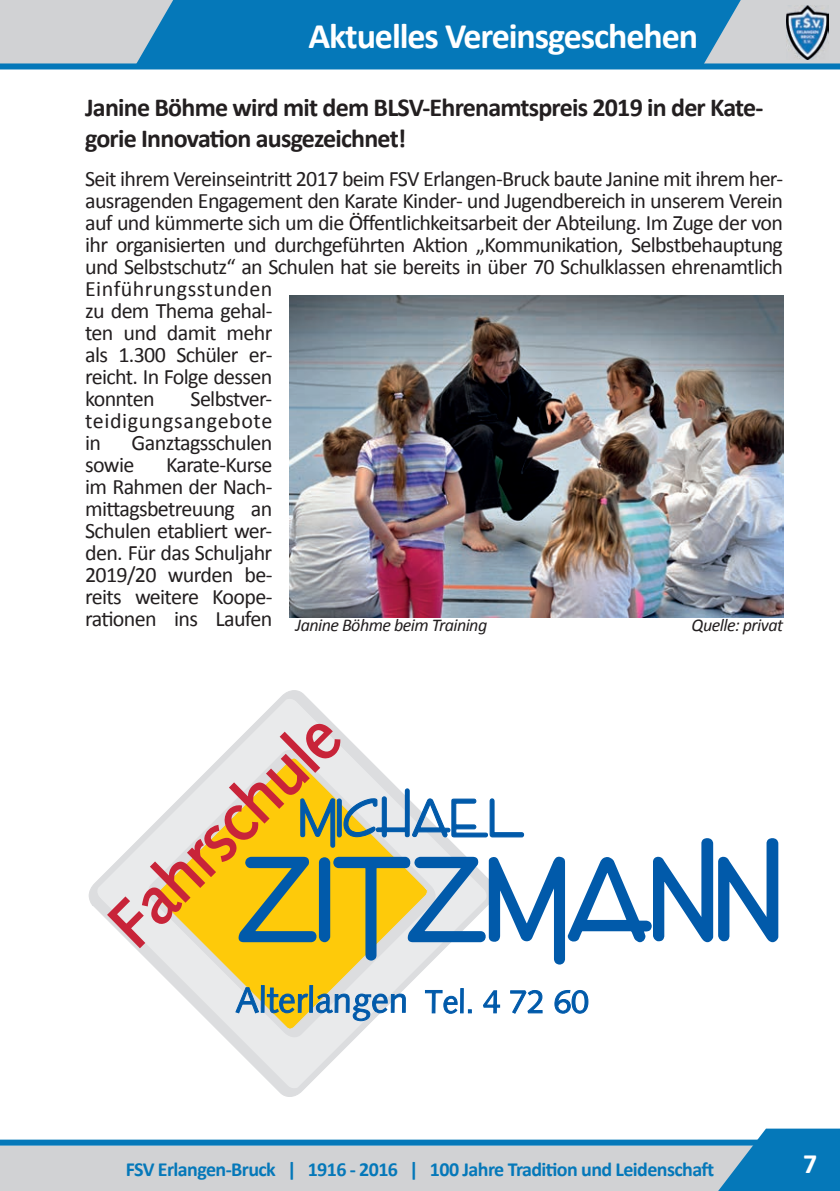
<style>
.page{position:relative;width:840px;height:1191px;background:#fff}
.page>*{position:absolute;margin:0;border:0;box-sizing:border-box;transform-origin:0 0}
.t1{font:700 36px "Calibri";letter-spacing:-.03em;color:#fff}
.t2{font:700 28px "Calibri";color:#fff}
.t3{font:700 26px/31.2px "Calibri";letter-spacing:-.03em;color:#231f20}
.t4{font:22px/22px "Calibri";letter-spacing:-.03em;color:#231f20}
.t5{font:700 20px "Calibri";letter-spacing:-.03em;color:#0578b9}
.t6{font:italic 18px "Calibri";letter-spacing:-.03em;color:#231f20}
</style>
<div class="page">
<div style="left:0;top:0;width:839px;height:63px;background:#d1d2d4"></div>
<div style="left:0;top:63px;width:839px;height:6px;background:#0578b9"></div>
<svg style="left:0;top:1128px;width:839px;height:63px"></svg>
<svg style="left:133px;top:0;width:615px;height:64px;background:#147ebb"></svg>
<img style="left:786px;top:6px;width:41px;height:54px">
<svg style="left:88px;top:690px;width:271px;height:407px"></svg>
<svg style="left:148px;top:749px;width:249px;height:288px"></svg>
<svg style="left:234px;top:984px;width:172px;height:37px;background:#c4cdc2"></svg>
<svg style="left:431px;top:1010px;width:156px;height:4px"></svg>
<svg style="left:106px;top:722px;width:235px;height:227px"></svg>
<svg style="left:299px;top:787px;width:225px;height:51px"></svg>
<svg style="left:237px;top:838px;width:542px;height:172px"></svg>
<img style="left:289px;top:295px;width:493px;height:322px">
<h1 class="t1" style="left:308px;top:10px;width:391px">Aktuelles Vereinsgeschehen</h1>
<p class="t3" style="left:85px;top:91px;width:679px">Janine Böhme wird mit dem BLSV-Ehrenamtspreis 2019 in der Kate&shy;gorie Innovation ausgezeichnet!</p>
<p class="t4" style="left:85px;top:167px;width:699px">Seit ihrem Vereinseintritt 2017 beim FSV Erlangen-Bruck baute Janine mit ihrem her&shy;ausragenden Engagement den Karate Kinder- und Jugendbereich in unserem Verein auf und kümmerte sich um die Öffentlichkeitsarbeit der Abteilung. Im Zuge der von ihr organisierten und durchgeführten Aktion „Kommunikation, Selbstbehauptung und Selbstschutz“ an Schulen hat sie bereits in über 70 Schulklassen ehrenamtlich Einführungsstunden<br>zu dem Thema gehal-<br>ten und damit mehr<br>als 1.300 Schüler er-<br>reicht. In Folge dessen<br>konnten</p>
<p class="t4" style="left:85px;top:387px;width:189px;text-align:justify;text-indent:105px">Selbstver&shy;teidigungsangebote in</p>
<p class="t4" style="left:85px;top:431px;width:189px;text-indent:46px">Ganztagsschulen sowie</p>
<p class="t4" style="left:85px;top:453px;width:189px;text-align:justify;text-indent:81px">Karate-Kurse im Rahmen der Nach&shy;mittagsbetreuung an Schulen etabliert wer&shy;den. Für das Schuljahr 2019/20 wurden be&shy;reits weitere Koope&shy;rationen ins Laufen</p>
<p class="t6" style="left:295px;top:612px;width:193px">Janine Böhme beim Training</p>
<p class="t6" style="left:691px;top:612px;width:93px">Quelle: privat</p>
<p class="t5" style="left:126px;top:1155px;width:589px">FSV Erlangen-Bruck | 1916 - 2016 | 100 Jahre Tradition und Leidenschaft</p>
<p class="t2" style="left:802px;top:1144px;width:16px">7</p>
</div>
